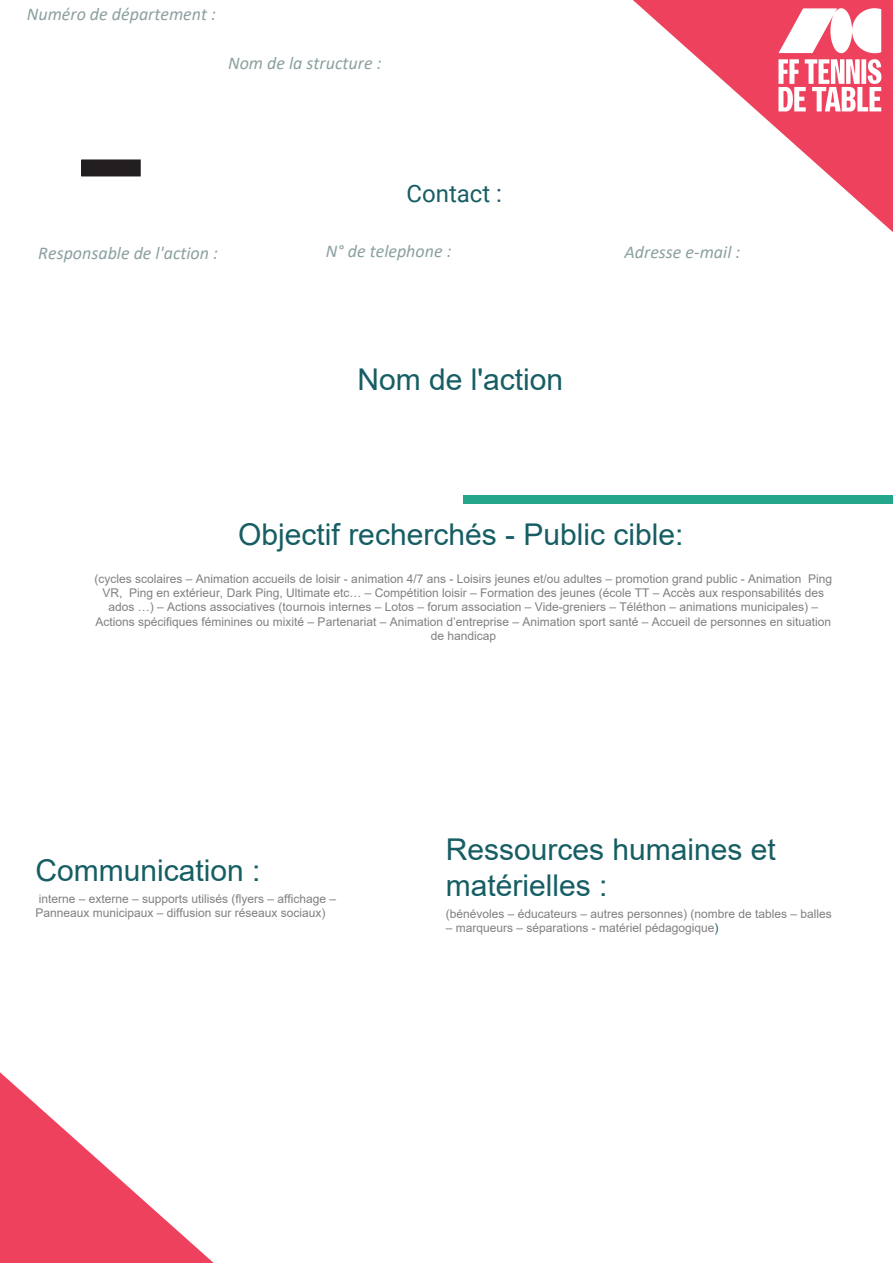
<style>
.page{position:relative;width:893px;height:1263px;background:#fff}
.page>*{position:absolute;margin:0;border:0;box-sizing:border-box;transform-origin:0 0}
.t1{font:30px/36px "Arial";color:#165e63}
.t2{font:30px "Arial";color:#165e63}
.t3{font:24px "Roboto";color:#165e63}
.t4{font:italic 18px "Calibri";color:#8ca0a0}
.t5{font:italic 18px "Calibri";color:#8ca0a0}
.t6{font:12px/14.4px "Arial";color:#808080}
.s1{font-style:inherit}
.s2{color:#165e63}
</style>
<div class="page">
<svg style="left:633px;top:0;width:260px;height:232px"></svg>
<svg style="left:0;top:1072px;width:214px;height:191px"></svg>
<div style="left:82px;top:160px;width:58px;height:16px;background:#231f20"></div>
<div style="left:81px;top:159px;width:60px;height:17px;border:2px solid #231f20"></div>
<div style="left:463px;top:495px;width:430px;height:9px;background:#24a68b"></div>
<img style="left:779px;top:9px;width:103px;height:103px">
<p class="t4" style="left:27px;top:2px;width:191px">Num<span class="s1">é</span>ro de d<span class="s1">é</span>partement :</p>
<p class="t5" style="left:228px;top:51px;width:155px"><span class="s1">Nom</span> de la structure <span class="s1">:</span></p>
<h2 class="t3" style="left:406px;top:177px;width:97px">Contact <span class="s1">:</span></h2>
<p class="t5" style="left:38px;top:240px;width:181px">Responsable de l'action :</p>
<h3 class="t4" style="left:326px;top:238px;width:127px">N° de telephone :</h3>
<h3 class="t4" style="left:624px;top:239px;width:117px">Adresse e-mail :</h3>
<h1 class="t2" style="left:357px;top:359px;width:207px">Nom de l'action</h1>
<p class="t2" style="left:238px;top:514px;width:447px"><span class="s1">Objectif</span> recherchés - Public cible<span class="s1">:</span></p>
<p class="t6" style="left:95px;top:571px;width:739px;text-align:center">(cycles scolaires – Animation accueils de loisir - animation 4/7 ans - Loisirs jeunes et/ou adultes – promotion grand public - Animation Ping VR, Ping en extérieur, Dark Ping, Ultimate etc… – Compétition loisir – Formation des jeunes (école TT – Accès aux responsabilités des ados …) – Actions associatives (tournois internes – Lotos – forum association – Vide-greniers – Téléthon – animations municipales) – Actions spécifiques féminines ou mixité – Partenariat – Animation d’entreprise – Animation sport santé – Accueil de personnes en situation de handicap</p>
<p class="t1" style="left:35px;top:852px;width:227px">Communication :</p>
<p class="t6" style="left:35px;top:891px;width:302px">interne – externe – supports utilisés (flyers – affichage –<br>Panneaux municipaux – diffusion sur réseaux sociaux)</p>
<p class="t1" style="left:446px;top:831px;width:332px">Ressources humaines <span class="s1">et matérielles :</span></p>
<p class="t6" style="left:446px;top:906px;width:388px">(bénévoles – éducateurs – autres personnes) (nombre de tables – balles</p>
<p class="t6" style="left:446px;top:920px;width:274px">– marqueurs – séparations - matériel pédagogique<span class="s2">)</span></p>
</div>
